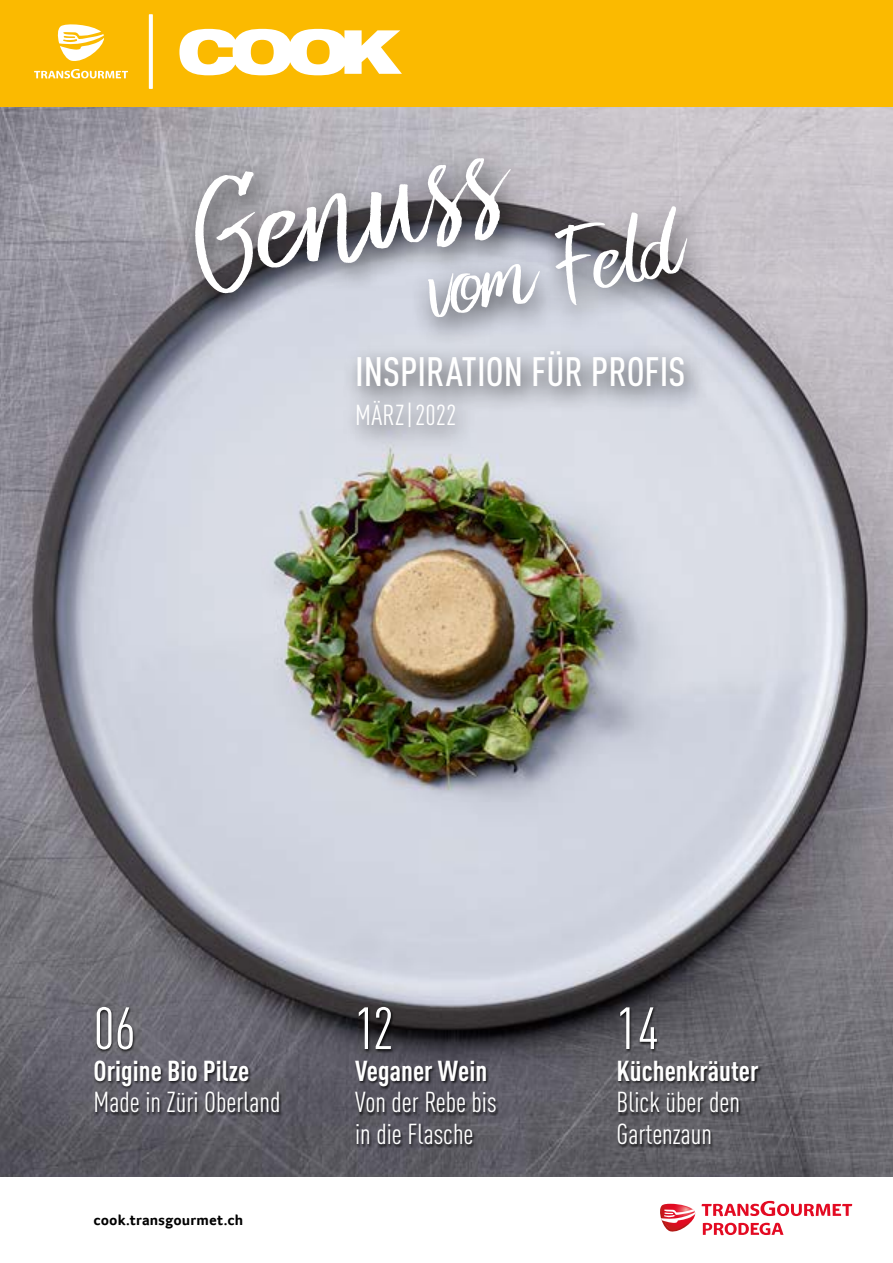
<style>
.page{position:relative;width:893px;height:1263px;background:#fff}
.page>*{position:absolute;margin:0;border:0;box-sizing:border-box;transform-origin:0 0}
.Titel_Redaktion{font:157.65px "Transgourmet Handfont";color:#fff}
.t1{font:105.6px "Transgourmet Handfont";color:#fff}
.t2{font:condensed 58.5px "DIN Pro";color:#fff}
.t3{font:500 condensed 40.5px "DIN Pro";color:#fff}
.t4{font:condensed 28.5px "DIN Pro";color:#fff}
.t5{font:700 condensed 28.5px "DIN Pro";color:#fff}
.Fliesstext_Redaktion{font:700 15px "Transgourmet";letter-spacing:.01em;color:#000}
</style>
<div class="page">
<img style="left:0;top:106px;width:893px;height:1071px">
<div style="left:0;top:0;width:893px;height:106px;background:#fbba00"></div>
<svg style="left:57px;top:24px;width:47px;height:37px"></svg>
<svg style="left:34px;top:69px;width:94px;height:10px"></svg>
<svg style="left:179px;top:29px;width:223px;height:46px"></svg>
<svg style="left:149px;top:14px;width:4px;height:75px"></svg>
<div style="left:355px;top:1006px;width:144px;height:141px;background:#000;opacity:.75"></div>
<div style="left:94px;top:1006px;width:187px;height:110px;background:#000;opacity:.75"></div>
<div style="left:618px;top:1007px;width:144px;height:140px;background:#000;opacity:.75"></div>
<div style="left:409px;top:192px;width:306px;height:156px;background:#000;opacity:.75"></div>
<div style="left:176px;top:143px;width:360px;height:181px;background:#000;opacity:.75"></div>
<svg style="left:702px;top:1201px;width:150px;height:15px"></svg>
<svg style="left:703px;top:1223px;width:80px;height:12px"></svg>
<svg style="left:660px;top:1204px;width:36px;height:28px"></svg>
<div style="left:340px;top:338px;width:368px;height:115px;background:#000;opacity:.75"></div>
<p class="Titel_Redaktion" style="left:181px;top:147px;width:321px;rotate:-10deg">Genuss</p>
<p class="t1" style="left:420px;top:229px;width:258px;rotate:-10deg">vom Feld</p>
<p class="t3" style="left:355px;top:342px;width:332px">INSPIRATION FÜR PROFIS</p>
<p class="t4" style="left:355px;top:394px;width:103px">MÄRZ|2022</p>
<p class="t2" style="left:94px;top:986px;width:44px">06</p>
<p class="t5" style="left:94px;top:1049px;width:157px">Origine Bio Pilze</p>
<p class="t4" style="left:94px;top:1081px;width:189px">Made in Züri Oberland</p>
<p class="Fliesstext_Redaktion" style="left:94px;top:1211px;width:151px">cook.transgourmet.ch</p>
<p class="Fliesstext_Redaktion" style="left:94px;top:1216px;width:151px">cook.transgourmet.ch</p>
<p class="t2" style="left:355px;top:986px;width:40px">12</p>
<p class="t5" style="left:355px;top:1049px;width:134px">Veganer Wein</p>
<p class="t4" style="left:355px;top:1081px;width:143px">Von der Rebe bis</p>
<p class="t4" style="left:355px;top:1113px;width:120px">in die Flasche</p>
<p class="t2" style="left:617px;top:986px;width:44px">14</p>
<p class="t5" style="left:617px;top:1049px;width:144px">Küchenkräuter</p>
<p class="t4" style="left:617px;top:1081px;width:125px">Blick über den</p>
<p class="t4" style="left:617px;top:1113px;width:97px">Gartenzaun</p>
</div>
